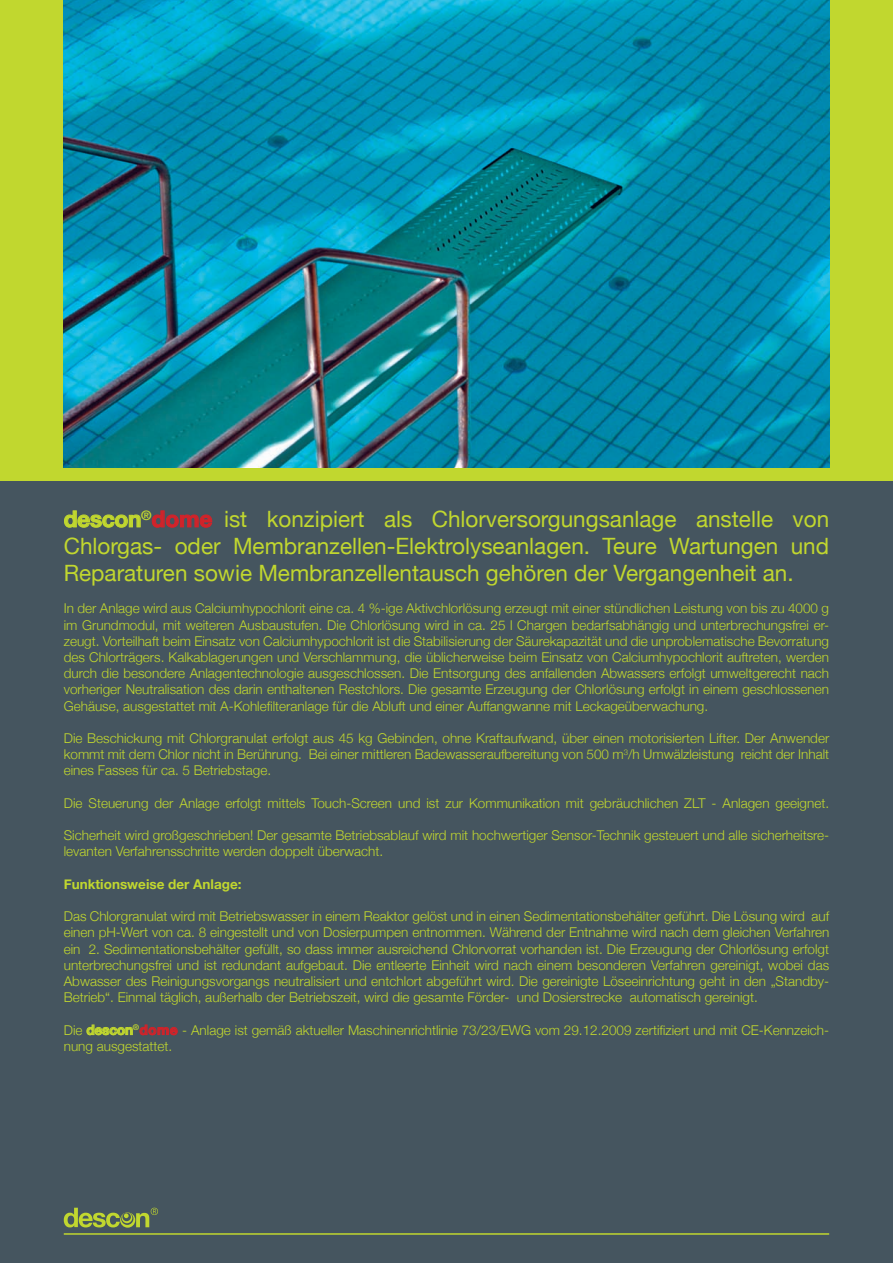
<style>
.page{position:relative;width:893px;height:1263px;background:#45555f}
.page>*{position:absolute;margin:0;border:0;box-sizing:border-box;transform-origin:0 0}
.t1{font:22.5px/27px "Helvetica Neue";color:#c1d72f;text-align:justify}
.t2{font:300 13.5px/16.2px "Helvetica Neue";color:#c1d72f;text-align:justify}
.t3{font:700 13.5px "Helvetica Neue";color:#c1d72f}
.s1{font-weight:700}
.s2{font-weight:700;color:#d1232a}
</style>
<div class="page">
<div style="left:0;top:0;width:893px;height:480px;background:#c1d72f"></div>
<hr style="left:64px;top:1233px;width:765px;height:2px;background:#c1d72f">
<img style="left:64px;top:0;width:765px;height:468px">
<svg style="left:64px;top:510px;width:77px;height:18px"></svg>
<svg style="left:152px;top:510px;width:61px;height:18px"></svg>
<svg style="left:87px;top:1025px;width:46px;height:10px"></svg>
<svg style="left:140px;top:1025px;width:38px;height:10px"></svg>
<svg style="left:120px;top:1212px;width:15px;height:16px"></svg>
<svg style="left:121px;top:1212px;width:12px;height:13px"></svg>
<div style="left:122px;top:1212px;width:10px;height:11px;background:#b9cf31;border-radius:50%"></div>
<div style="left:122px;top:1212px;width:9px;height:9px;background:#45555f;border-radius:50%"></div>
<svg style="left:64px;top:1208px;width:65px;height:19px"></svg>
<svg style="left:136px;top:1208px;width:22px;height:19px"></svg>
<h1 class="t1" style="left:64px;top:505px;width:767px"><span class="s1">descon</span><sup>®</sup><span class="s2">dome</span> ist konzipiert als Chlorversorgungsanlage anstelle von Chlorgas- oder Membranzellen-Elektrolyseanlagen. Teure Wartungen und Reparaturen sowie Membranzellentausch gehören der Vergangenheit an.</h1>
<p class="t2" style="left:64px;top:600px;width:767px">In der Anlage wird aus Calciumhypochlorit eine ca. 4 %-ige Aktivchlorlösung erzeugt mit einer stündlichen Leistung von bis zu 4000 g im Grundmodul, mit weiteren Ausbaustufen. Die Chlorlösung wird in ca. 25 l Chargen bedarfsabhängig und unterbrechungsfrei er&shy;zeugt. Vorteilhaft beim Einsatz von Calciumhypochlorit ist die Stabilisierung der Säurekapazität und die unproblematische Bevorratung des Chlorträgers. Kalkablagerungen und Verschlammung, die üblicherweise beim Einsatz von Calciumhypochlorit auftreten, werden durch die besondere Anlagentechnologie ausgeschlossen. Die Entsorgung des anfallenden Abwassers erfolgt umweltgerecht nach vorheriger Neutralisation des darin enthaltenen Restchlors. Die gesamte Erzeugung der Chlorlösung erfolgt in einem geschlossenen Gehäuse, ausgestattet mit A-Kohlefilteranlage für die Abluft und einer Auffangwanne mit Leckageüberwachung.</p>
<p class="t2" style="left:64px;top:730px;width:767px">Die Beschickung mit Chlorgranulat erfolgt aus 45 kg Gebinden, ohne Kraftaufwand, über einen motorisierten Lifter. Der Anwender kommt mit dem Chlor nicht in Berührung. Bei einer mittleren Badewasseraufbereitung von 500 m<sup>3</sup>/h Umwälzleistung reicht der Inhalt eines Fasses für ca. 5 Betriebstage.</p>
<p class="t2" style="left:64px;top:794px;width:767px">Die Steuerung der Anlage erfolgt mittels Touch-Screen und ist zur Kommunikation mit gebräuchlichen ZLT - Anlagen geeignet.</p>
<p class="t2" style="left:64px;top:827px;width:767px">Sicherheit wird großgeschrieben! Der gesamte Betriebsablauf wird mit hochwertiger Sensor-Technik gesteuert und alle sicherheitsre&shy;levanten Verfahrensschritte werden doppelt überwacht.</p>
<p class="t3" style="left:64px;top:875px;width:179px">Funktionsweise der Anlage:</p>
<p class="t2" style="left:64px;top:908px;width:767px">Das Chlorgranulat wird mit Betriebswasser in einem Reaktor gelöst und in einen Sedimentationsbehälter geführt. Die Lösung wird auf einen pH-Wert von ca. 8 eingestellt und von Dosierpumpen entnommen. Während der Entnahme wird nach dem gleichen Verfahren ein 2. Sedimentationsbehälter gefüllt, so dass immer ausreichend Chlorvorrat vorhanden ist. Die Erzeugung der Chlorlösung erfolgt unterbrechungsfrei und ist redundant aufgebaut. Die entleerte Einheit wird nach einem besonderen Verfahren gereinigt, wobei das Abwasser des Reinigungsvorgangs neutralisiert und entchlort abgeführt wird. Die gereinigte Löseeinrichtung geht in den „Standby-Betrieb“. Einmal täglich, außerhalb der Betriebszeit, wird die gesamte Förder- und Dosierstrecke automatisch gereinigt.</p>
<p class="t2" style="left:64px;top:1021px;width:767px">Die <span class="s1">descon</span><sup>®</sup><span class="s2">dome</span> - Anlage ist gemäß aktueller Maschinenrichtlinie 73/23/EWG vom 29.12.2009 zertifiziert und mit CE-Kennzeich&shy;nung ausgestattet.</p>
</div>
